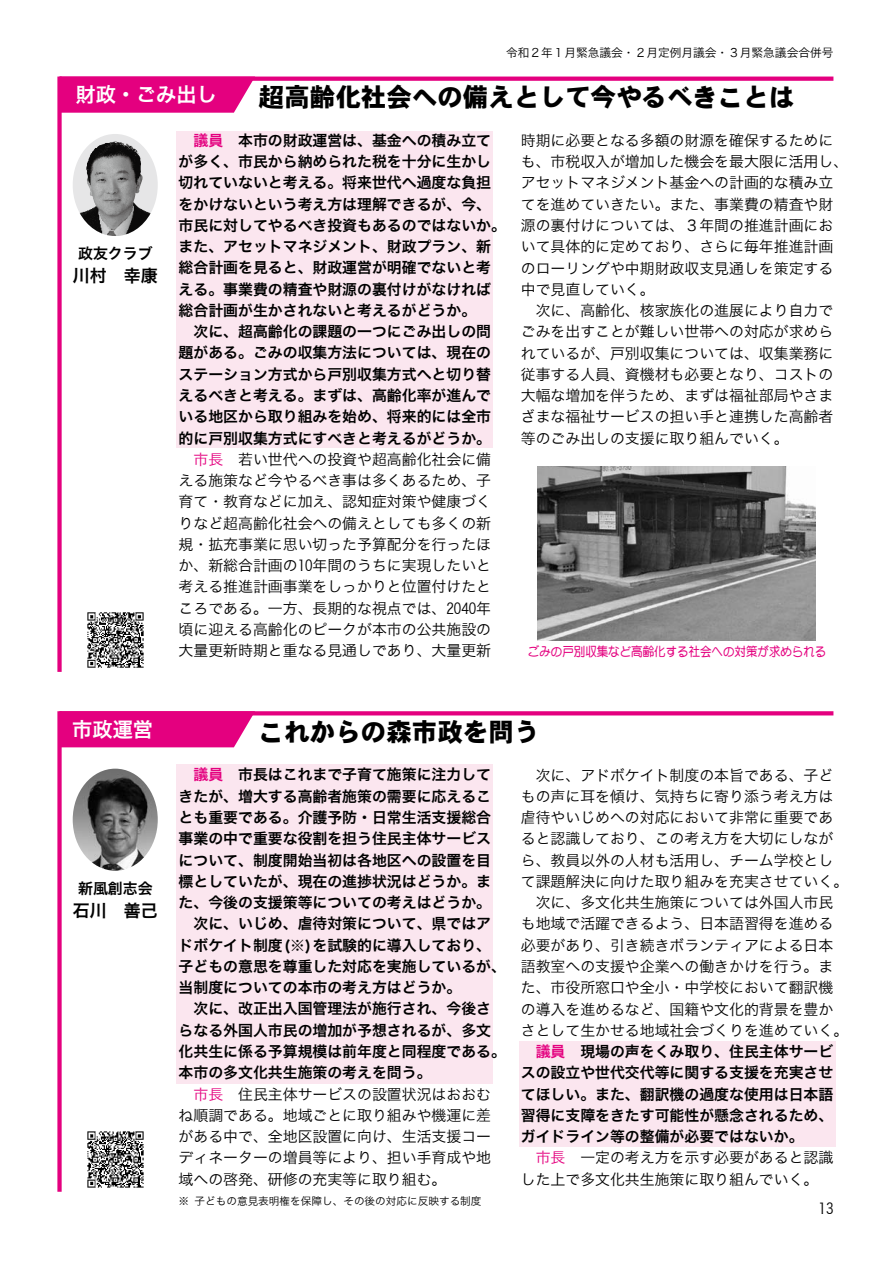
<style>
.page{position:relative;width:893px;height:1263px;background:#fff}
.page>*{position:absolute;margin:0;border:0;box-sizing:border-box;transform-origin:0 0}
.t1{font:25.5px "DFHS Gothic W9 WIN RKSJ H";color:#000}
.t2{font:20.25px "Hiragino Kaku W6 90 ms RKSJ H";color:#fff}
.t3{font:16.95px "Hiragino Kaku W6 90 ms RKSJ H";color:#000}
.t4{font:14.85px/21.3px "Hiragino Kaku W3 90 ms RKSJ H";color:#000}
.t5{font:14.85px/21.3px "Hiragino Kaku W6 90 ms RKSJ H";color:#000}
.t6{font:12.75px "DF Maru Gothic Bd WIN RKSJ H";color:#e4007f;scale:.9 1}
.t7{font:11.7px "Hiragino Kaku W3 90 ms RKSJ H";color:#000}
.t8{font:10.65px "Hiragino Kaku W3 90 ms RKSJ H";color:#000}
.s1{color:#e4007f}
</style>
<div class="page">
<div style="left:176px;top:764px;width:317px;height:319px;background:#fbe6ef"></div>
<div style="left:519px;top:1041px;width:317px;height:105px;background:#fbe6ef"></div>
<div style="left:176px;top:131px;width:317px;height:317px;background:#fbe6ef"></div>
<svg style="left:255px;top:77px;width:578px;height:4px;background:#e50c85"></svg>
<img style="left:538px;top:467px;width:277px;height:173px">
<svg style="left:73px;top:134px;width:85px;height:102px;background:#989898"></svg>
<img style="left:86px;top:141px;width:29px;height:50px">
<svg style="left:62px;top:77px;width:193px;height:36px;background:#e50f86"></svg>
<div style="left:57px;top:77px;width:5px;height:595px;background:#e4007f"></div>
<img style="left:73px;top:769px;width:85px;height:102px">
<svg style="left:255px;top:711px;width:578px;height:4px;background:#e50e86"></svg>
<svg style="left:62px;top:711px;width:193px;height:36px;background:#e50d85"></svg>
<div style="left:57px;top:711px;width:5px;height:481px;background:#e4007f"></div>
<img style="left:87px;top:1131px;width:57px;height:57px">
<img style="left:87px;top:612px;width:57px;height:56px">
<h2 class="t2" style="left:75px;top:84px;width:143px">財政・ごみ出し</h2>
<p class="t7" style="left:506px;top:47px;width:329px">令和２年１月緊急議会・２月定例月議会・３月緊急議会合併号</p>
<h1 class="t1" style="left:259px;top:84px;width:537px">超高齢化社会への備えとして今やるべきことは</h1>
<p class="t5" style="left:78px;top:243px;width:76px">政友クラブ</p>
<p class="t3" style="left:73px;top:267px;width:87px">川村　幸康</p>
<p class="t5" style="left:179px;top:130px;width:329px;text-indent:15px"><span class="s1">議員</span>　本市の財政運営は、基金への積み立てが多く、市民から納められた税を十分に生かし切れていないと考える。将来世代へ過度な負担をかけないという考え方は理解できるが、今、市民に対してやるべき投資もあるのではないか。また、アセットマネジメント、財政プラン、新総合計画を見ると、財政運営が明確でないと考える。事業費の精査や財源の裏付けがなければ総合計画が生かされないと考えるがどうか。<br>　次に、超高齢化の課題の一つにごみ出しの問題がある。ごみの収集方法については、現在のステーション方式から戸別収集方式へと切り替えるべきと考える。まずは、高齢化率が進んでいる地区から取り組みを始め、将来的には全市的に戸別収集方式にすべきと考えるがどうか。</p>
<p class="t4" style="left:179px;top:449px;width:314px;text-align:justify;text-indent:15px"><span class="s1">市長</span>　若い世代への投資や超高齢化社会に備える施策など今やるべき事は多くあるため、子育て・教育などに加え、認知症対策や健康づくりなど超高齢化社会への備えとしても多くの新規・拡充事業に思い切った予算配分を行ったほか、新総合計画の10年間のうちに実現したいと考える推進計画事業をしっかりと位置付けたところである。一方、長期的な視点では、2040年頃に迎える高齢化のピークが本市の公共施設の大量更新時期と重なる見通しであり、大量更新</p>
<p class="t4" style="left:521px;top:130px;width:329px">時期に必要となる多額の財源を確保するためにも、市税収入が増加した機会を最大限に活用し、アセットマネジメント基金への計画的な積み立てを進めていきたい。また、事業費の精査や財源の裏付けについては、３年間の推進計画において具体的に定めており、さらに毎年推進計画のローリングや中期財政収支見通しを策定する中で見直していく。<br>　次に、高齢化、核家族化の進展により自力でごみを出すことが難しい世帯への対応が求められているが、戸別収集については、収集業務に従事する人員、資機材も必要となり、コストの大幅な増加を伴うため、まずは福祉部局やさまざまな福祉サービスの担い手と連携した高齢者等のごみ出しの支援に取り組んでいく。</p>
<p class="t6" style="left:528px;top:645px;width:333px">ごみの戸別収集など高齢化する社会への対策が求められる</p>
<h2 class="t2" style="left:72px;top:719px;width:82px">市政運営</h2>
<p class="t5" style="left:78px;top:878px;width:76px">新風創志会</p>
<p class="t3" style="left:73px;top:902px;width:87px">石川　善己</p>
<h1 class="t1" style="left:259px;top:719px;width:282px">これからの森市政を問う</h1>
<p class="t5" style="left:179px;top:765px;width:329px;text-indent:15px"><span class="s1">議員</span>　市長はこれまで子育て施策に注力してきたが、増大する高齢者施策の需要に応えることも重要である。介護予防・日常生活支援総合事業の中で重要な役割を担う住民主体サービスについて、制度開始当初は各地区への設置を目標としていたが、現在の進捗状況はどうか。また、今後の支援策等についての考えはどうか。　次に、いじめ、虐待対策について、県ではアドボケイト制度(※)を試験的に導入しており、子どもの意思を尊重した対応を実施しているが、当制度についての本市の考え方はどうか。<br>　次に、改正出入国管理法が施行され、今後さらなる外国人市民の増加が予想されるが、多文化共生に係る予算規模は前年度と同程度である。本市の多文化共生施策の考えを問う。</p>
<p class="t4" style="left:179px;top:1084px;width:314px;text-align:justify;text-indent:15px"><span class="s1">市長</span>　住民主体サービスの設置状況はおおむね順調である。地域ごとに取り組みや機運に差がある中で、全地区設置に向け、生活支援コーディネーターの増員等により、担い手育成や地域への啓発、研修の充実等に取り組む。</p>
<p class="t8" style="left:179px;top:1196px;width:304px">※ 子どもの意見表明権を保障し、その後の対応に反映する制度</p>
<p class="t4" style="left:521px;top:765px;width:329px">　次に、アドボケイト制度の本旨である、子どもの声に耳を傾け、気持ちに寄り添う考え方は虐待やいじめへの対応において非常に重要であると認識しており、この考え方を大切にしながら、教員以外の人材も活用し、チーム学校として課題解決に向けた取り組みを充実させていく。　次に、多文化共生施策については外国人市民も地域で活躍できるよう、日本語習得を進める必要があり、引き続きボランティアによる日本語教室への支援や企業への働きかけを行う。また、市役所窓口や全小・中学校において翻訳機の導入を進めるなど、国籍や文化的背景を豊かさとして生かせる地域社会づくりを進めていく。</p>
<p class="t5" style="left:521px;top:1041px;width:314px;text-align:justify;text-indent:15px"><span class="s1">議員</span>　現場の声をくみ取り、住民主体サービスの設立や世代交代等に関する支援を充実させてほしい。また、翻訳機の過度な使用は日本語習得に支障をきたす可能性が懸念されるため、ガイドライン等の整備が必要ではないか。</p>
<p class="t4" style="left:521px;top:1148px;width:314px;text-indent:15px"><span class="s1">市長</span>　一定の考え方を示す必要があると認識した上で多文化共生施策に取り組んでいく。</p>
<p class="t4" style="left:819px;top:1199px;width:16px">13</p>
</div>
